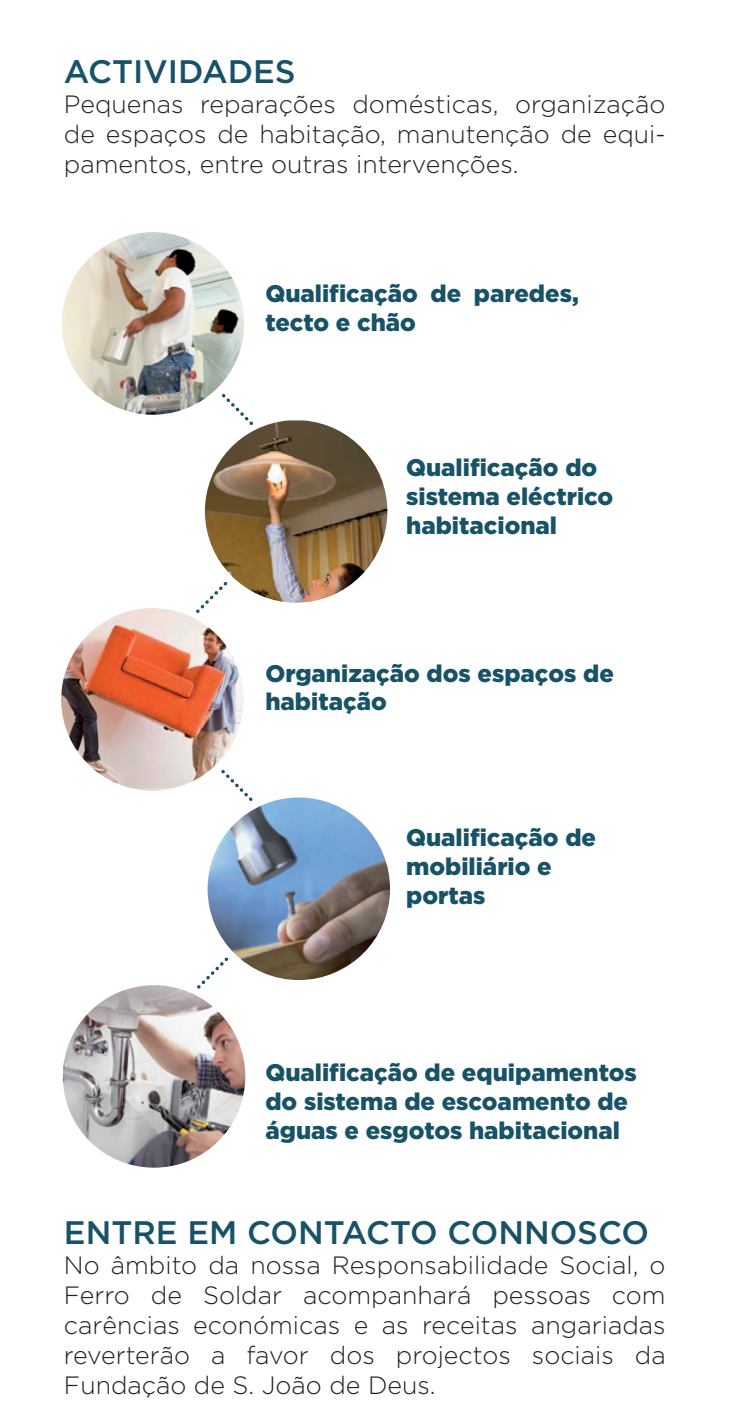
<style>
.page{position:relative;width:737px;height:1418px;background:#fff}
.page>*{position:absolute;margin:0;border:0;box-sizing:border-box;transform-origin:0 0}
.t1{font:500 32.5px "Gotham";color:#185266}
.t2{font:300 25px/30px "Gotham";color:#231f20;text-align:justify}
.t3{font:900 24px/28.8px "Gotham";color:#185266}
</style>
<div class="page">
<img style="left:208px;top:797px;width:182px;height:183px;border-radius:91px">
<img style="left:62px;top:232px;width:182px;height:183px;border-radius:91px">
<svg style="left:222px;top:394px;width:31px;height:31px"></svg>
<img style="left:205px;top:420px;width:182px;height:182px;border-radius:89px">
<svg style="left:196px;top:582px;width:31px;height:31px"></svg>
<img style="left:61px;top:608px;width:183px;height:182px;border-radius:91px">
<svg style="left:221px;top:770px;width:32px;height:31px"></svg>
<img style="left:63px;top:985px;width:182px;height:182px;border-radius:91px">
<svg style="left:197px;top:957px;width:31px;height:31px"></svg>
<h1 class="t1" style="left:64px;top:53px;width:233px">ACTIVIDADES</h1>
<p class="t2" style="left:64px;top:89px;width:603px">Pequenas reparações domésticas, organização de espaços de habitação, manutenção de equi&shy;pamentos, entre outras intervenções.</p>
<p class="t3" style="left:265px;top:279px;width:315px">Qualificação de paredes, tecto e chão</p>
<p class="t3" style="left:406px;top:453px;width:209px">Qualificação do sistema eléctrico habitacional</p>
<p class="t3" style="left:265px;top:658px;width:350px">Organização dos espaços de habitação</p>
<p class="t3" style="left:406px;top:822px;width:191px">Qualificação de mobiliário e portas</p>
<p class="t3" style="left:265px;top:1057px;width:373px">Qualificação de equipamentos do sistema de escoamento de águas e esgotos habitacional</p>
<h1 class="t1" style="left:64px;top:1213px;width:587px">ENTRE EM CONTACTO CONNOSCO</h1>
<p class="t2" style="left:64px;top:1249px;width:603px">No âmbito da nossa Responsabilidade Social, o Ferro de Soldar acompanhará pessoas com carências económicas e as receitas angariadas reverterão a favor dos projectos sociais da Fundação de S. João de Deus.</p>
</div>
